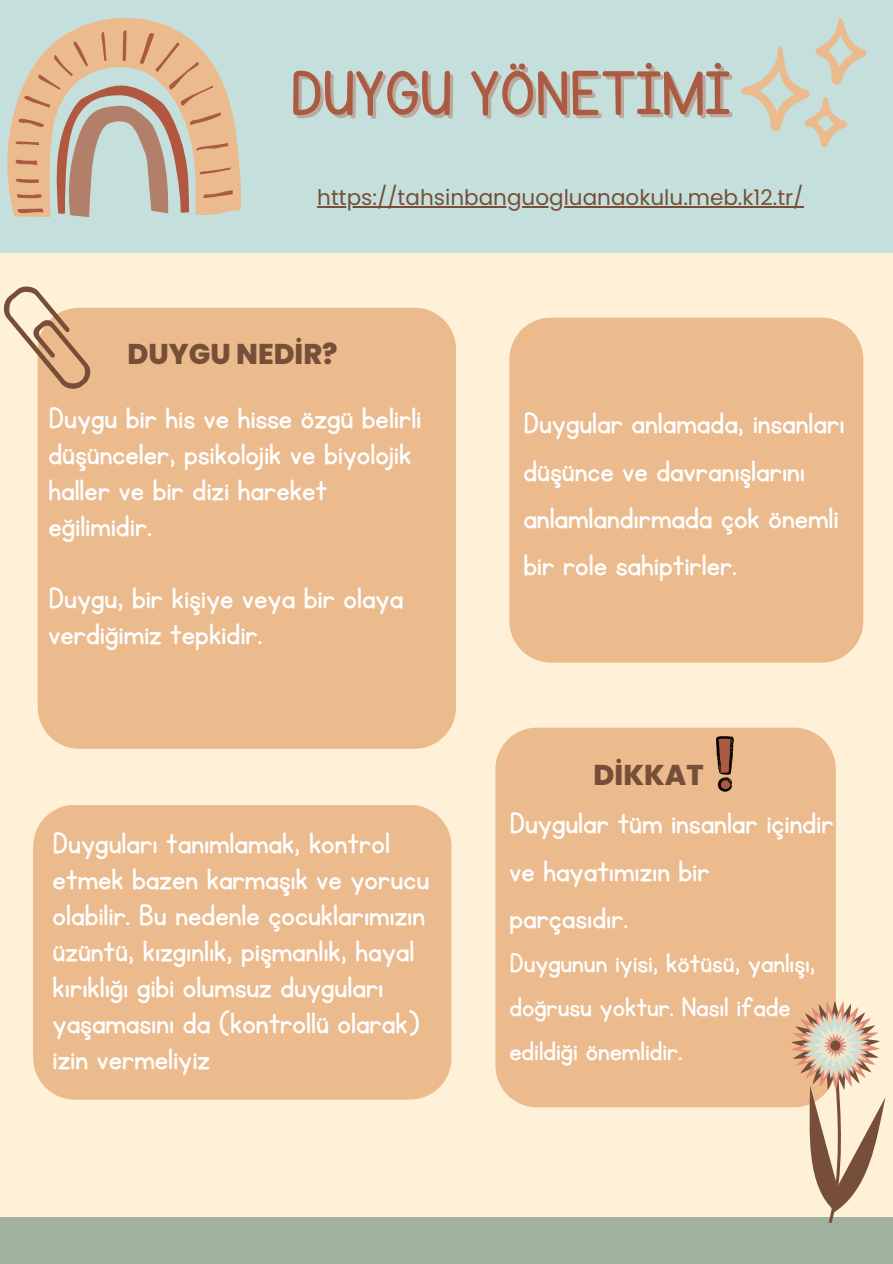
<style>
.page{position:relative;width:893px;height:1264px;background:#fff}
.page>*{position:absolute;margin:0;border:0;box-sizing:border-box;transform-origin:0 0}
.t1{font:72px "KG Primary Penmanship";color:#aa5b42}
.t2{font:34.5px/36px "KG Primary Penmanship";color:#fff}
.t3{font:31.5px/43.8px "KG Primary Penmanship";color:#fff}
.t4{font:800 28.5px "Poppins";color:#774f38}
.t5{font:21.45px "Poppins";color:#774f38}
</style>
<div class="page">
<div style="left:0;top:0;width:892px;height:1263px;background:#fff1d7"></div>
<div style="left:0;top:0;width:892px;height:252px;background:#c5e0dc"></div>
<svg style="left:7px;top:18px;width:234px;height:193px"></svg>
<svg style="left:13px;top:30px;width:220px;height:187px"></svg>
<div style="left:0;top:1217px;width:892px;height:46px;background:#a0b29e"></div>
<div style="left:495px;top:727px;width:340px;height:380px;background:#ebba8d"></div>
<svg style="left:778px;top:987px;width:108px;height:236px"></svg>
<svg style="left:741px;top:18px;width:125px;height:130px"></svg>
<div style="left:33px;top:805px;width:418px;height:294px;background:#ebba8d"></div>
<div style="left:38px;top:308px;width:418px;height:440px;background:#ebba8d"></div>
<div style="left:509px;top:317px;width:354px;height:345px;background:#ebba8d"></div>
<svg style="left:3px;top:286px;width:89px;height:104px"></svg>
<svg style="left:716px;top:736px;width:18px;height:55px"></svg>
<hr style="left:317px;top:206px;width:486px;height:1px;background:#774f38">
<h1 class="t1" style="left:290px;top:58px;width:442px">DUYGU YÖNETİMİ</h1>
<p class="t5" style="left:317px;top:183px;width:487px">https://tahsinbanguogluanaokulu.meb.k12.tr/</p>
<p class="t4" style="left:127px;top:334px;width:212px">DUYGU NEDİR?</p>
<p class="t2" style="left:48px;top:401px;width:374px">Duygu bir his ve hisse özgü belirli düşünceler, psikolojik ve biyolojik haller ve bir dizi hareket eğilimidir.</p>
<h3 class="t2" style="left:48px;top:581px;width:356px">Duygu, bir kişiye veya bir olaya verdiğimiz tepkidir.</h3>
<p class="t2" style="left:53px;top:826px;width:378px">Duyguları tanımlamak, kontrol etmek bazen karmaşık ve yorucu olabilir. Bu nedenle çocuklarımızın üzüntü, kızgınlık, pişmanlık, hayal kırıklığı gibi olumsuz duyguları yaşamasını da (kontrollü olarak) izin vermeliyiz</p>
<h2 class="t2" style="left:523px;top:400px;width:323px;line-height:47.2px">Duygular anlamada, insanları düşünce ve davranışlarını anlamlandırmada çok önemli bir role sahiptirler.</h2>
<h2 class="t4" style="left:593px;top:754px;width:111px">DİKKAT</h2>
<h2 class="t2" style="left:509px;top:800px;width:326px;line-height:47.2px">Duygular tüm insanlar içindir ve hayatımızın bir parçasıdır.</h2>
<h2 class="t3" style="left:509px;top:941px;width:307px">Duygunun iyisi, kötüsü, yanlışı, doğrusu yoktur. Nasıl ifade edildiği önemlidir.</h2>
</div>
